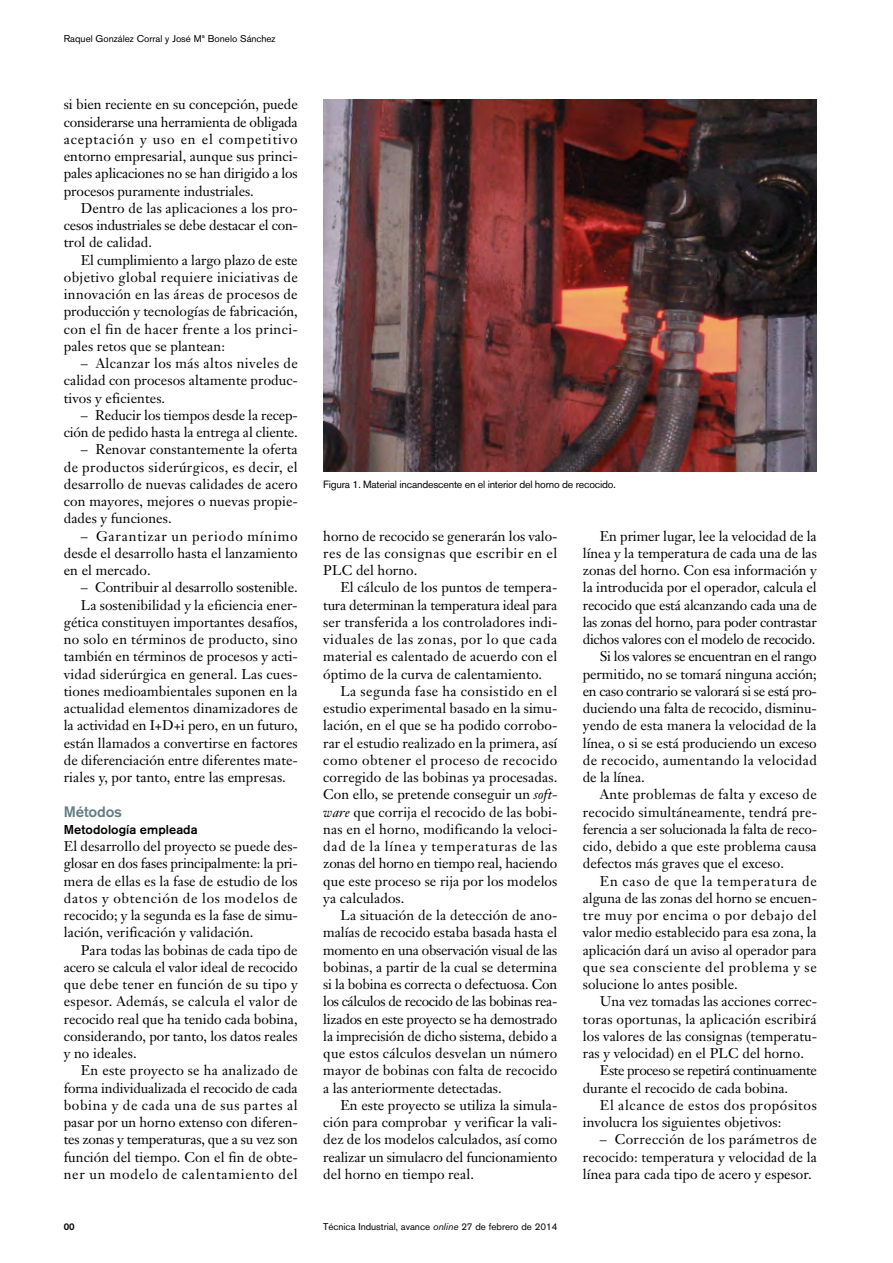
<style>
.page{position:relative;width:893px;height:1263px;background:#fff}
.page>*{position:absolute;margin:0;border:0;box-sizing:border-box;transform-origin:0 0}
.t1{font:500 15px "Akzidenz Grotesk BE";letter-spacing:-.01em;color:#627d83}
.t2{font:13.95px/17.2px "Janson Text";letter-spacing:.005em;color:#000;text-align:justify}
.t3{font:13.95px "Janson Text";letter-spacing:-.015em;color:#000}
.t4{font:13.95px "Janson Text";letter-spacing:-.02em;color:#000}
.t5{font:13.95px "Janson Text";letter-spacing:-.025em;color:#000}
.t6{font:13.95px "Janson Text";letter-spacing:.045em;color:#000}
.t7{font:13.95px "Janson Text";letter-spacing:-.03em;color:#000}
.t8{font:13.95px "Janson Text";letter-spacing:.03em;color:#000}
.t9{font:13.95px "Janson Text";letter-spacing:.025em;color:#000}
.t10{font:13.95px "Janson Text";letter-spacing:.05em;color:#000}
.t11{font:13.95px "Janson Text";letter-spacing:.06em;color:#000}
.t12{font:500 12.75px "Akzidenz Grotesk BE";letter-spacing:.005em;color:#000}
.t13{font:10.5px "Akzidenz Grotesk BE";letter-spacing:-.02em;color:#000}
.t14{font:9.75px "Akzidenz Grotesk BE";color:#000}
.t15{font:500 9.75px "Akzidenz Grotesk BE";color:#000}
.s1{font-style:italic}
</style>
<div class="page">
<img style="left:323px;top:99px;width:493px;height:372px">
<p class="t14" style="left:64px;top:36px;width:213px">Raquel González Corral y José Mª Bonelo Sánchez</p>
<p class="t2" style="left:64px;top:97px;width:236px">si bien reciente en su concepción, puede considerarse una herramienta de obligada aceptación y uso en el competitivo entorno empresarial, aunque sus princi&shy;pales aplicaciones no se han dirigido a los procesos puramente industriales.</p>
<p class="t2" style="left:64px;top:201px;width:236px;text-indent:17px">Dentro de las aplicaciones a los pro&shy;cesos industriales se debe destacar el con&shy;trol de calidad.</p>
<p class="t2" style="left:64px;top:253px;width:236px;text-indent:17px">El cumplimiento a largo plazo de este objetivo global requiere iniciativas de innovación en las áreas de procesos de producción y tecnologías de fabricación, con el fin de hacer frente a los princi&shy;pales retos que se plantean:</p>
<p class="t2" style="left:64px;top:356px;width:236px;text-indent:17px">– Alcanzar los más altos niveles de calidad con procesos altamente produc&shy;tivos y eficientes.</p>
<p class="t2" style="left:64px;top:408px;width:236px;text-align:right">– Reducir los tiempos desde la recep&shy;ción de pedido hasta la entrega al cliente.</p>
<p class="t2" style="left:64px;top:442px;width:236px;text-indent:17px">– Renovar constantemente la oferta de productos siderúrgicos, es decir, el desarrollo de nuevas calidades de acero con mayores, mejores o nuevas propie&shy;dades y funciones.</p>
<p class="t2" style="left:64px;top:529px;width:235px;text-indent:17px">– Garantizar un periodo mínimo desde el desarrollo hasta el lanzamiento en el mercado.</p>
<p class="t2" style="left:81px;top:580px;width:218px">– Contribuir al desarrollo sostenible.</p>
<p class="t2" style="left:81px;top:598px;width:218px">La sostenibilidad y la eficiencia ener-</p>
<p class="t2" style="left:64px;top:615px;width:235px">gética constituyen importantes desafíos,</p>
<p class="t9" style="left:64px;top:634px;width:235px">no solo en términos de producto, sino</p>
<p class="t2" style="left:64px;top:649px;width:236px">también en términos de procesos y acti-</p>
<p class="t2" style="left:64px;top:667px;width:236px">vidad siderúrgica en general. Las cues-</p>
<p class="t2" style="left:64px;top:684px;width:235px">tiones medioambientales suponen en la</p>
<p class="t2" style="left:64px;top:701px;width:235px">actualidad elementos dinamizadores de</p>
<p class="t2" style="left:64px;top:718px;width:235px">la actividad en I+D+i pero, en un futuro,</p>
<p class="t2" style="left:64px;top:736px;width:235px">están llamados a convertirse en factores</p>
<p class="t2" style="left:64px;top:753px;width:236px">de diferenciación entre diferentes mate-</p>
<p class="t2" style="left:64px;top:770px;width:223px">riales y, por tanto, entre las empresas.</p>
<p class="t1" style="left:64px;top:806px;width:60px">Métodos</p>
<p class="t12" style="left:64px;top:825px;width:135px">Metodología empleada</p>
<p class="t2" style="left:64px;top:839px;width:236px">El desarrollo del proyecto se puede des&shy;glosar en dos fases principalmente: la pri&shy;mera de ellas es la fase de estudio de los datos y obtención de los modelos de recocido; y la segunda es la fase de simu&shy;lación, verificación y validación.</p>
<p class="t2" style="left:64px;top:943px;width:235px;text-indent:17px">Para todas las bobinas de cada tipo de acero se calcula el valor ideal de recocido que debe tener en función de su tipo y espesor. Además, se calcula el valor de recocido real que ha tenido cada bobina, considerando, por tanto, los datos reales y no ideales.</p>
<p class="t2" style="left:64px;top:1063px;width:236px;text-indent:17px">En este proyecto se ha analizado de forma individualizada el recocido de cada bobina y de cada una de sus partes al pasar por un horno extenso con diferen&shy;tes zonas y temperaturas, que a su vez son función del tiempo. Con el fin de obte&shy;ner un modelo de calentamiento del</p>
<p class="t13" style="left:323px;top:481px;width:294px">Figura 1. Material incandescente en el interior del horno de recocido.</p>
<p class="t2" style="left:323px;top:529px;width:236px">horno de recocido se generarán los valo&shy;res de las consignas que escribir en el PLC del horno.</p>
<p class="t2" style="left:323px;top:580px;width:236px;text-indent:17px">El cálculo de los puntos de tempera&shy;tura determinan la temperatura ideal para ser transferida a los controladores indi&shy;viduales de las zonas, por lo que cada material es calentado de acuerdo con el óptimo de la curva de calentamiento.</p>
<p class="t2" style="left:323px;top:684px;width:236px;text-indent:17px">La segunda fase ha consistido en el estudio experimental basado en la simu&shy;lación, en el que se ha podido corrobo&shy;rar el estudio realizado en la primera, así como obtener el proceso de recocido corregido de las bobinas ya procesadas.<br>Con ello, se pretende conseguir un <span class="s1">soft&shy;ware</span> que corrija el recocido de las bobi&shy;nas en el horno, modificando la veloci&shy;dad de la línea y temperaturas de las zonas del horno en tiempo real, haciendo que este proceso se rija por los modelos ya calculados.</p>
<p class="t2" style="left:323px;top:908px;width:236px;text-indent:17px">La situación de la detección de ano&shy;malías de recocido estaba basada hasta el momento en una observación visual de las bobinas, a partir de la cual se determina si la bobina es correcta o defectuosa. Con los cálculos de recocido de las bobinas rea&shy;lizados en este proyecto se ha demostrado la imprecisión de dicho sistema, debido a que estos cálculos desvelan un número mayor de bobinas con falta de recocido a las anteriormente detectadas.</p>
<p class="t2" style="left:323px;top:1098px;width:236px;text-indent:17px">En este proyecto se utiliza la simula&shy;ción para comprobar y verificar la vali&shy;dez de los modelos calculados, así como realizar un simulacro del funcionamiento del horno en tiempo real.</p>
<p class="t2" style="left:600px;top:529px;width:218px">En primer lugar, lee la velocidad de la</p>
<p class="t2" style="left:583px;top:546px;width:235px">línea y la temperatura de cada una de las</p>
<p class="t2" style="left:583px;top:563px;width:235px">zonas del horno. Con esa información y</p>
<p class="t2" style="left:583px;top:580px;width:235px">la introducida por el operador, calcula el</p>
<p class="t3" style="left:583px;top:599px;width:235px">recocido que está alcanzando cada una de</p>
<p class="t4" style="left:583px;top:616px;width:235px">las zonas del horno, para poder contrastar</p>
<p class="t4" style="left:583px;top:634px;width:234px">dichos valores con el modelo de recocido.</p>
<p class="t5" style="left:600px;top:651px;width:218px">Si los valores se encuentran en el rango</p>
<p class="t2" style="left:583px;top:667px;width:235px">permitido, no se tomará ninguna acción;</p>
<p class="t5" style="left:583px;top:685px;width:236px">en caso contrario se valorará si se está pro-</p>
<p class="t2" style="left:583px;top:701px;width:236px">duciendo una falta de recocido, disminu-</p>
<p class="t2" style="left:583px;top:718px;width:235px">yendo de esta manera la velocidad de la</p>
<p class="t2" style="left:583px;top:736px;width:235px">línea, o si se está produciendo un exceso</p>
<p class="t8" style="left:583px;top:754px;width:235px">de recocido, aumentando la velocidad</p>
<p class="t2" style="left:583px;top:770px;width:63px">de la línea.</p>
<p class="t2" style="left:600px;top:787px;width:218px">Ante problemas de falta y exceso de</p>
<p class="t2" style="left:583px;top:805px;width:236px">recocido simultáneamente, tendrá pre-</p>
<p class="t3" style="left:583px;top:823px;width:236px">ferencia a ser solucionada la falta de reco-</p>
<p class="t2" style="left:583px;top:839px;width:235px">cido, debido a que este problema causa</p>
<p class="t2" style="left:583px;top:856px;width:203px">defectos más graves que el exceso.</p>
<p class="t11" style="left:600px;top:875px;width:218px">En caso de que la temperatura de</p>
<p class="t2" style="left:583px;top:891px;width:236px">alguna de las zonas del horno se encuen-</p>
<p class="t10" style="left:583px;top:910px;width:235px">tre muy por encima o por debajo del</p>
<p class="t2" style="left:583px;top:925px;width:235px">valor medio establecido para esa zona, la</p>
<p class="t2" style="left:583px;top:943px;width:235px">aplicación dará un aviso al operador para</p>
<p class="t6" style="left:583px;top:961px;width:235px">que sea consciente del problema y se</p>
<p class="t2" style="left:583px;top:977px;width:156px">solucione lo antes posible.</p>
<p class="t2" style="left:600px;top:994px;width:219px">Una vez tomadas las acciones correc-</p>
<p class="t2" style="left:583px;top:1012px;width:235px">toras oportunas, la aplicación escribirá</p>
<p class="t2" style="left:583px;top:1029px;width:236px">los valores de las consignas (temperatu-</p>
<p class="t2" style="left:583px;top:1046px;width:222px">ras y velocidad) en el PLC del horno.</p>
<p class="t7" style="left:600px;top:1065px;width:218px">Este proceso se repetirá continuamente</p>
<p class="t2" style="left:583px;top:1081px;width:207px">durante el recocido de cada bobina.</p>
<p class="t6" style="left:600px;top:1099px;width:218px">El alcance de estos dos propósitos</p>
<p class="t2" style="left:583px;top:1115px;width:200px">involucra los siguientes objetivos:</p>
<p class="t2" style="left:583px;top:1132px;width:235px;text-indent:17px">– Corrección de los parámetros de recocido: temperatura y velocidad de la línea para cada tipo de acero y espesor.</p>
<p class="t15" style="left:64px;top:1224px;width:12px">00</p>
<p class="t14" style="left:323px;top:1223px;width:236px">Técnica Industrial, avance <span class="s1">online</span> 27 de febrero de 2014</p>
</div>
